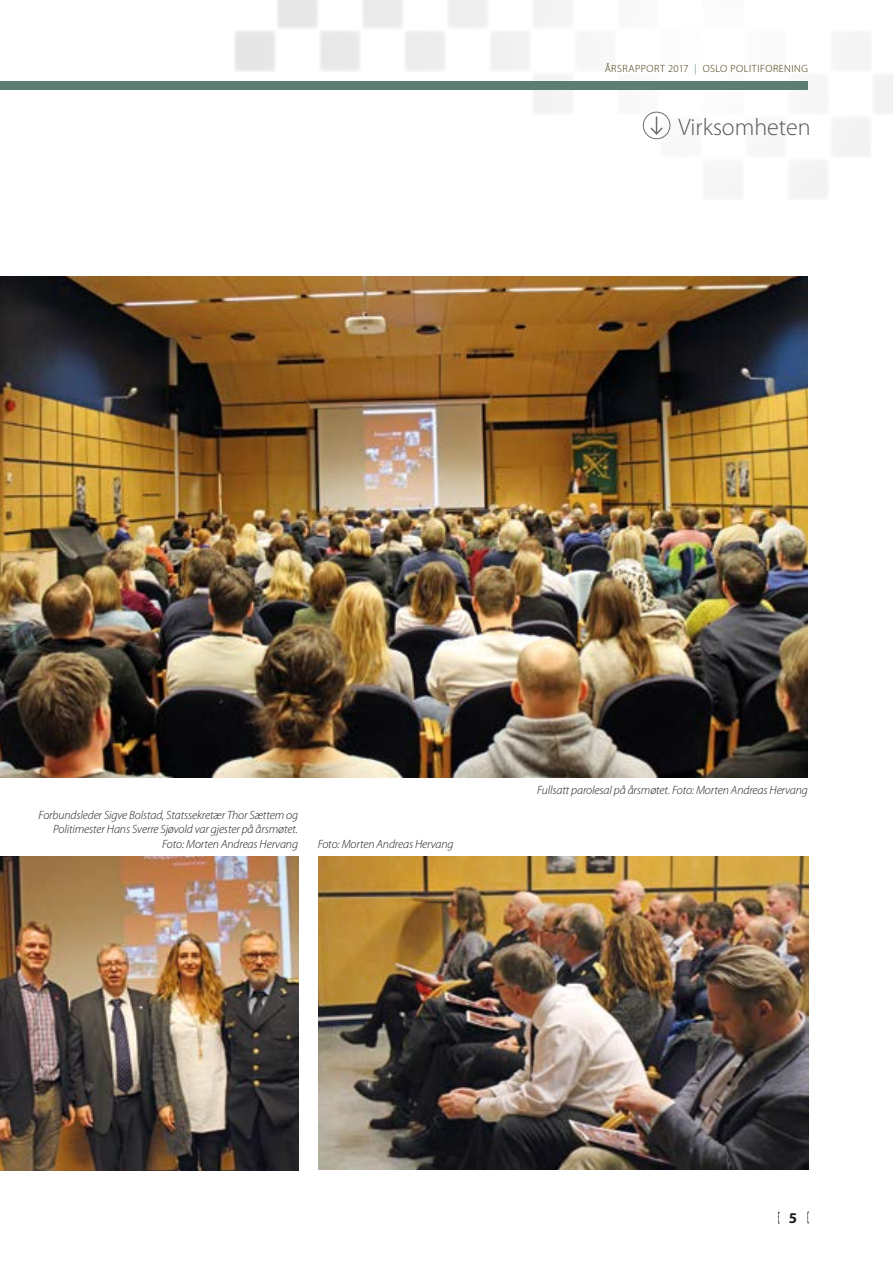
<style>
.page{position:relative;width:893px;height:1263px;background:#fff}
.page>*{position:absolute;margin:0;border:0;box-sizing:border-box;transform-origin:0 0}
.t1{font:300 24px "Myriad Pro";color:#575756}
.t2{font:700 15px "Myriad Pro";color:#1d1d1b}
.t3{font:italic 300 12px/14.2px "Myriad Pro";letter-spacing:-.01em;color:#1d1d1b;text-align:right}
.t4{font:300 10.5px "Myriad Pro";letter-spacing:.045em;color:#3e3200}
.s1{color:#5a7f71}
</style>
<div class="page">
<svg style="left:234px;top:0;width:659px;height:199px"></svg>
<div style="left:0;top:81px;width:808px;height:9px;background:#5a7f71"></div>
<svg style="left:807px;top:1212px;width:2px;height:11px"></svg>
<svg style="left:778px;top:1212px;width:1px;height:12px"></svg>
<div style="left:643px;top:112px;width:27px;height:27px;border:1px solid #706f6f;border-radius:50%"></div>
<svg style="left:649px;top:117px;width:15px;height:19px"></svg>
<img style="left:0;top:276px;width:808px;height:501px">
<img style="left:319px;top:856px;width:490px;height:313px">
<img style="left:0;top:856px;width:298px;height:314px">
<p class="t4" style="left:605px;top:62px;width:205px">ÅRSRAPPORT 2017 <span class="s1">|</span> OSLO POLITIFORENING</p>
<h1 class="t1" style="left:679px;top:114px;width:134px">Virksomheten</h1>
<p class="t3" style="left:39px;top:808px;width:261px">Forbundsleder Sigve Bolstad, Statssekretær Thor Sættem og<br>Politimester Hans Sverre Sjøvold var gjester på årsmøtet.<br>Foto: Morten Andreas Hervang</p>
<p class="t3" style="left:318px;top:837px;width:137px">Foto: Morten Andreas Hervang</p>
<p class="t3" style="left:537px;top:783px;width:272px">Fullsatt parolesal på årsmøtet. Foto: Morten Andreas Hervang</p>
<p class="t2" style="left:789px;top:1210px;width:10px">5</p>
</div>
